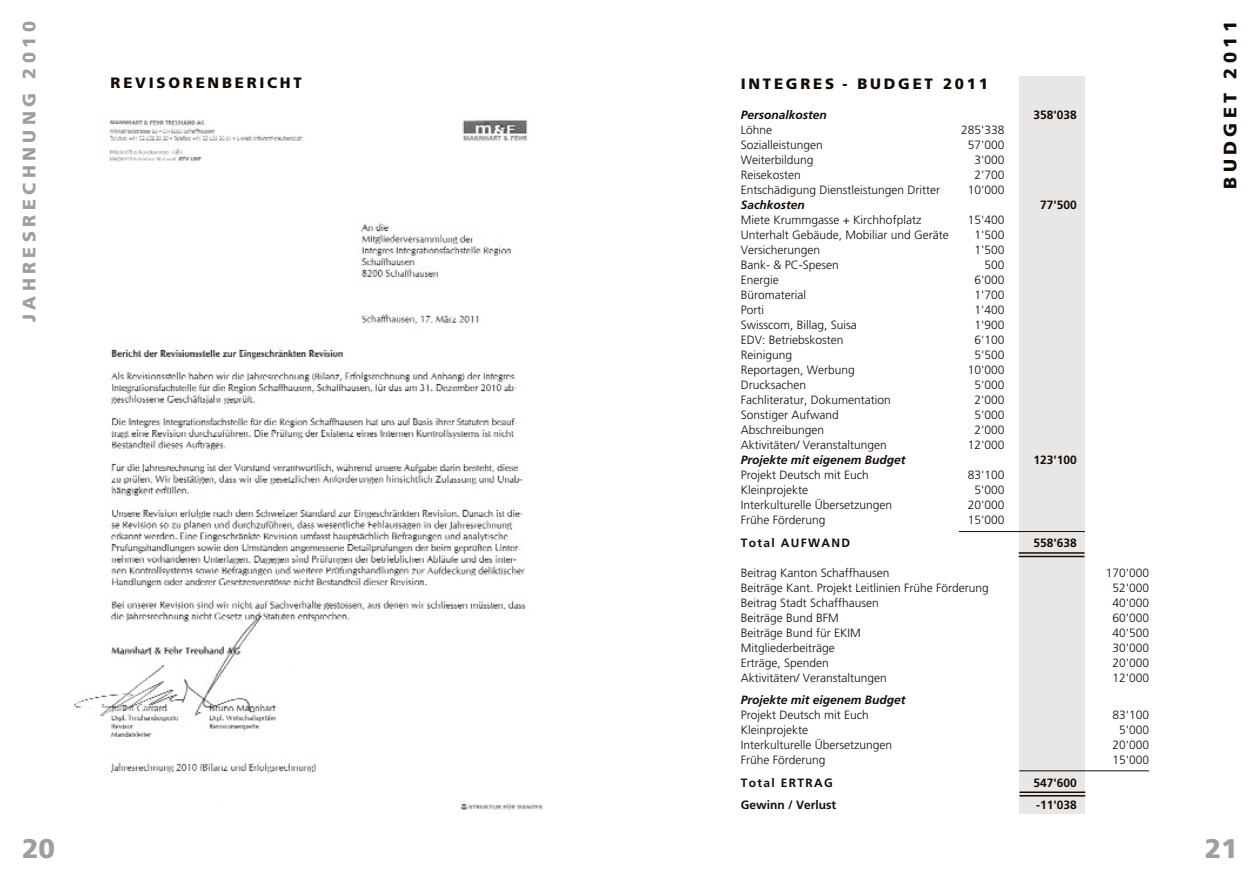
<style>
.page{position:relative;width:1259px;height:893px;background:#fff}
.page>*{position:absolute;margin:0;border:0;box-sizing:border-box;transform-origin:0 0}
.t1{font:900 27px "Frutiger";color:#a19d9b}
.t2{font:900 18px "Frutiger";letter-spacing:.245em;color:#a19d9b}
.t3{font:900 18px "Frutiger";letter-spacing:.245em;color:#140b05}
.t4{font:900 15px "Frutiger";letter-spacing:.185em;color:#140b05}
.t5{font:300 12px "Frutiger";color:#140b05}
.t6{font:italic 700 12px "Frutiger";color:#140b05}
.t7{font:700 12px "Frutiger";color:#140b05}
.t8{font:700 12px "Frutiger";letter-spacing:.11em;color:#140b05}
</style>
<div class="page">
<div style="left:1019px;top:77px;width:65px;height:737px;background:#e8e7e6"></div>
<hr style="left:1019px;top:791px;width:66px;height:2px;background:#140b05">
<hr style="left:1019px;top:795px;width:66px;height:1px;background:#140b05">
<hr style="left:1019px;top:770px;width:130px;height:1px;background:#140b05">
<hr style="left:1018px;top:552px;width:66px;height:2px;background:#140b05">
<hr style="left:1018px;top:556px;width:66px;height:1px;background:#140b05">
<hr style="left:959px;top:531px;width:126px;height:1px;background:#140b05">
<img style="left:74px;top:120px;width:469px;height:690px">
<h2 class="t2" style="left:22px;top:322px;width:302px;rotate:-90deg">JAHRESRECHNUNG 2010</h2>
<p class="t4" style="left:111px;top:77px;width:193px">REVISORENBERICHT</p>
<p class="t4" style="left:741px;top:78px;width:249px">INTEGRES - BUDGET 2011</p>
<p class="t6" style="left:741px;top:110px;width:88px">Personalkosten</p>
<p class="t7" style="left:1033px;top:110px;width:45px">358'038</p>
<p class="t5" style="left:741px;top:125px;width:33px">Löhne</p>
<p class="t5" style="left:961px;top:125px;width:45px">285'338</p>
<p class="t5" style="left:741px;top:140px;width:84px">Sozialleistungen</p>
<p class="t5" style="left:967px;top:140px;width:38px">57'000</p>
<p class="t5" style="left:741px;top:155px;width:74px">Weiterbildung</p>
<p class="t5" style="left:974px;top:155px;width:32px">3'000</p>
<p class="t5" style="left:741px;top:170px;width:62px">Reisekosten</p>
<p class="t5" style="left:974px;top:170px;width:32px">2'700</p>
<p class="t5" style="left:741px;top:185px;width:201px">Entschädigung Dienstleistungen Dritter</p>
<p class="t5" style="left:967px;top:185px;width:38px">10'000</p>
<p class="t6" style="left:741px;top:200px;width:66px">Sachkosten</p>
<p class="t7" style="left:1040px;top:200px;width:38px">77'500</p>
<p class="t5" style="left:741px;top:215px;width:182px">Miete Krummgasse + Kirchhofplatz</p>
<p class="t5" style="left:967px;top:215px;width:38px">15'400</p>
<p class="t5" style="left:741px;top:230px;width:210px">Unterhalt Gebäude, Mobiliar und Geräte</p>
<p class="t5" style="left:974px;top:230px;width:32px">1'500</p>
<p class="t5" style="left:741px;top:245px;width:81px">Versicherungen</p>
<p class="t5" style="left:974px;top:245px;width:32px">1'500</p>
<p class="t5" style="left:741px;top:260px;width:100px">Bank- &amp; PC-Spesen</p>
<p class="t5" style="left:984px;top:260px;width:22px">500</p>
<p class="t5" style="left:741px;top:275px;width:40px">Energie</p>
<p class="t5" style="left:974px;top:275px;width:32px">6'000</p>
<p class="t5" style="left:741px;top:290px;width:67px">Büromaterial</p>
<p class="t5" style="left:974px;top:290px;width:32px">1'700</p>
<p class="t5" style="left:741px;top:305px;width:25px">Porti</p>
<p class="t5" style="left:974px;top:305px;width:32px">1'400</p>
<p class="t5" style="left:741px;top:320px;width:118px">Swisscom, Billag, Suisa</p>
<p class="t5" style="left:974px;top:320px;width:32px">1'900</p>
<p class="t5" style="left:741px;top:335px;width:104px">EDV: Betriebskosten</p>
<p class="t5" style="left:974px;top:335px;width:32px">6'100</p>
<p class="t5" style="left:741px;top:350px;width:53px">Reinigung</p>
<p class="t5" style="left:974px;top:350px;width:32px">5'500</p>
<p class="t5" style="left:741px;top:365px;width:116px">Reportagen, Werbung</p>
<p class="t5" style="left:967px;top:365px;width:38px">10'000</p>
<p class="t5" style="left:741px;top:380px;width:67px">Drucksachen</p>
<p class="t5" style="left:974px;top:380px;width:32px">5'000</p>
<p class="t5" style="left:741px;top:395px;width:151px">Fachliteratur, Dokumentation</p>
<p class="t5" style="left:974px;top:395px;width:32px">2'000</p>
<p class="t5" style="left:741px;top:410px;width:100px">Sonstiger Aufwand</p>
<p class="t5" style="left:974px;top:410px;width:32px">5'000</p>
<p class="t5" style="left:741px;top:425px;width:85px">Abschreibungen</p>
<p class="t5" style="left:974px;top:425px;width:32px">2'000</p>
<p class="t5" style="left:741px;top:440px;width:148px">Aktivitäten/ Veranstaltungen</p>
<p class="t5" style="left:967px;top:440px;width:38px">12'000</p>
<p class="t6" style="left:741px;top:455px;width:166px">Projekte mit eigenem Budget</p>
<p class="t7" style="left:1033px;top:455px;width:45px">123'100</p>
<p class="t5" style="left:741px;top:470px;width:130px">Projekt Deutsch mit Euch</p>
<p class="t5" style="left:967px;top:470px;width:38px">83'100</p>
<p class="t5" style="left:741px;top:485px;width:69px">Kleinprojekte</p>
<p class="t5" style="left:974px;top:485px;width:32px">5'000</p>
<p class="t5" style="left:741px;top:500px;width:153px">Interkulturelle Übersetzungen</p>
<p class="t5" style="left:967px;top:500px;width:38px">20'000</p>
<p class="t5" style="left:741px;top:515px;width:86px">Frühe Förderung</p>
<p class="t5" style="left:967px;top:515px;width:38px">15'000</p>
<p class="t8" style="left:741px;top:538px;width:111px">Total AUFWAND</p>
<p class="t7" style="left:1033px;top:538px;width:45px">558'638</p>
<p class="t5" style="left:741px;top:568px;width:150px">Beitrag Kanton Schaffhausen</p>
<p class="t5" style="left:1105px;top:568px;width:45px">170'000</p>
<p class="t5" style="left:741px;top:583px;width:250px">Beiträge Kant. Projekt Leitlinien Frühe Förderung</p>
<p class="t5" style="left:1112px;top:583px;width:38px">52'000</p>
<p class="t5" style="left:741px;top:598px;width:140px">Beitrag Stadt Schaffhausen</p>
<p class="t5" style="left:1112px;top:598px;width:38px">40'000</p>
<p class="t5" style="left:741px;top:613px;width:100px">Beiträge Bund BFM</p>
<p class="t5" style="left:1112px;top:613px;width:38px">60'000</p>
<p class="t5" style="left:741px;top:628px;width:122px">Beiträge Bund für EKIM</p>
<p class="t5" style="left:1112px;top:628px;width:38px">40'500</p>
<p class="t5" style="left:741px;top:643px;width:95px">Mitgliederbeiträge</p>
<p class="t5" style="left:1112px;top:643px;width:38px">30'000</p>
<p class="t5" style="left:741px;top:658px;width:90px">Erträge, Spenden</p>
<p class="t5" style="left:1112px;top:658px;width:38px">20'000</p>
<p class="t5" style="left:741px;top:673px;width:148px">Aktivitäten/ Veranstaltungen</p>
<p class="t5" style="left:1112px;top:673px;width:38px">12'000</p>
<p class="t6" style="left:741px;top:695px;width:166px">Projekte mit eigenem Budget</p>
<p class="t5" style="left:741px;top:710px;width:130px">Projekt Deutsch mit Euch</p>
<p class="t5" style="left:1112px;top:710px;width:38px">83'100</p>
<p class="t5" style="left:741px;top:725px;width:69px">Kleinprojekte</p>
<p class="t5" style="left:1119px;top:725px;width:32px">5'000</p>
<p class="t5" style="left:741px;top:740px;width:153px">Interkulturelle Übersetzungen</p>
<p class="t5" style="left:1112px;top:740px;width:38px">20'000</p>
<p class="t5" style="left:741px;top:755px;width:86px">Frühe Förderung</p>
<p class="t5" style="left:1112px;top:755px;width:38px">15'000</p>
<p class="t8" style="left:741px;top:778px;width:94px">Total ERTRAG</p>
<p class="t7" style="left:1033px;top:778px;width:45px">547'600</p>
<p class="t7" style="left:741px;top:800px;width:97px">Gewinn / Verlust</p>
<p class="t7" style="left:1036px;top:800px;width:42px">-11'038</p>
<h2 class="t3" style="left:1223px;top:189px;width:169px;rotate:-90deg">BUDGET 2011</h2>
<h1 class="t1" style="left:22px;top:838px;width:35px">20</h1>
<h1 class="t1" style="left:1204px;top:838px;width:35px">21</h1>
</div>
